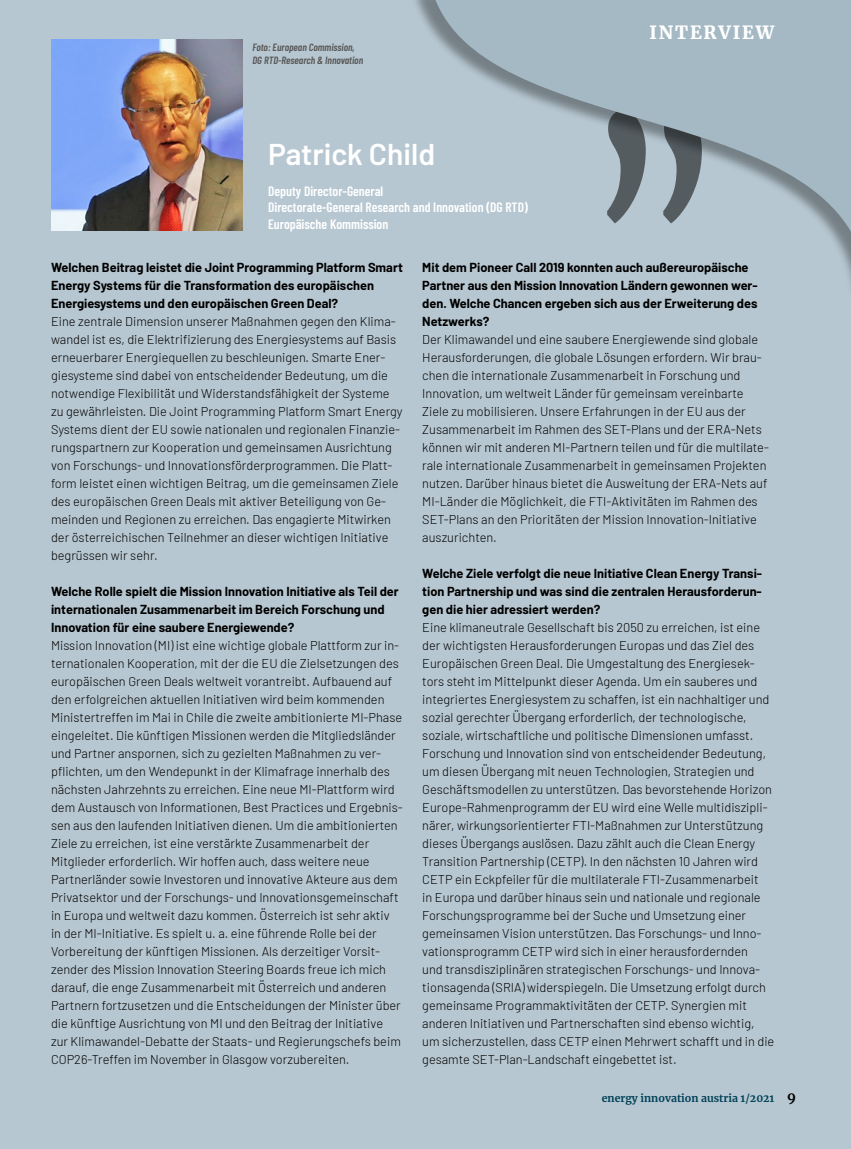
<style>
.page{position:relative;width:851px;height:1149px;background:#fff}
.page>*{position:absolute;margin:0;border:0;box-sizing:border-box;transform-origin:0 0}
.H2_Headline_schwarz{font:600 30px "Barlow";color:#fff}
.Kapitel_rechts{font:900 18px "Merriweather";letter-spacing:.1em;color:#fff}
.Bildtext_rechts{font:600 13.5px "Barlow Condensed";color:#fff}
.t1{font:700 13.5px "Merriweather";color:#000}
.Fliesstext_schwarz{font:300 12.75px/18px "Barlow";color:#000}
.Fliesstext_schwarz-2{font:700 12.75px/18px "Barlow";color:#000}
.Bildtext_links{font:italic 600 10.5px/13.5px "Barlow Condensed";color:#575756}
.t2{font:700 10.5px "Merriweather";color:#004158}
</style>
<div class="page">
<div style="left:0;top:0;width:850px;height:1148px;background:#b7c7d1"></div>
<img style="left:51px;top:39px;width:191px;height:192px">
<svg style="left:431px;top:0;width:419px;height:280px"></svg>
<p class="Bildtext_links" style="left:252px;top:39px;width:112px">Foto: European Commission,<br>DG RTD-Research &amp; Innovation</p>
<p class="Kapitel_rechts" style="left:649px;top:20px;width:126px">INTERVIEW</p>
<p class="H2_Headline_schwarz" style="left:268px;top:132px;width:168px">Patrick Child</p>
<p class="Bildtext_rechts" style="left:268px;top:181px;width:117px">Deputy Director-General</p>
<p class="Bildtext_rechts" style="left:268px;top:198px;width:261px">Directorate-General Research and Innovation (DG RTD)</p>
<p class="Bildtext_rechts" style="left:268px;top:214px;width:122px">Europäische Kommission</p>
<p class="Fliesstext_schwarz-2" style="left:51px;top:257px;width:353px">Welchen Beitrag leistet die Joint Programming Platform Smart<br>Energy Systems für die Transformation des europäischen<br>Energiesystems und den europäischen Green Deal?</p>
<p class="Fliesstext_schwarz" style="left:51px;top:311px;width:353px">Eine zentrale Dimension unserer Maßnahmen gegen den Klima&shy;wandel ist es, die Elektrifizierung des Energiesystems auf Basis erneuerbarer Energiequellen zu beschleunigen. Smarte Ener&shy;giesysteme sind dabei von entscheidender Bedeutung, um die notwendige Flexibilität und Widerstandsfähigkeit der Systeme zu gewährleisten. Die Joint Programming Platform Smart Energy Systems dient der EU sowie nationalen und regionalen Finanzie&shy;rungspartnern zur Kooperation und gemeinsamen Ausrichtung von Forschungs- und Innovationsförderprogrammen. Die Platt&shy;form leistet einen wichtigen Beitrag, um die gemeinsamen Ziele des europäischen Green Deals mit aktiver Beteiligung von Ge&shy;meinden und Regionen zu erreichen. Das engagierte Mitwirken der österreichischen Teilnehmer an dieser wichtigen Initiative begrüssen wir sehr.</p>
<p class="Fliesstext_schwarz-2" style="left:51px;top:581px;width:349px">Welche Rolle spielt die Mission Innovation Initiative als Teil der internationalen Zusammenarbeit im Bereich Forschung und<br>Innovation für eine saubere Energiewende?</p>
<p class="Fliesstext_schwarz" style="left:51px;top:635px;width:353px">Mission Innovation (MI) ist eine wichtige globale Plattform zur in&shy;ternationalen Kooperation, mit der die EU die Zielsetzungen des europäischen Green Deals weltweit vorantreibt. Aufbauend auf den erfolgreichen aktuellen Initiativen wird beim kommenden Ministertreffen im Mai in Chile die zweite ambitionierte MI-Phase eingeleitet. Die künftigen Missionen werden die Mitgliedsländer und Partner anspornen, sich zu gezielten Maßnahmen zu ver&shy;pflichten, um den Wendepunkt in der Klimafrage innerhalb des nächsten Jahrzehnts zu erreichen. Eine neue MI-Plattform wird dem Austausch von Informationen, Best Practices und Ergebnis&shy;sen aus den laufenden Initiativen dienen. Um die ambitionierten Ziele zu erreichen, ist eine verstärkte Zusammenarbeit der Mitglieder erforderlich. Wir hoffen auch, dass weitere neue Partnerländer sowie Investoren und innovative Akteure aus dem Privatsektor und der Forschungs- und Innovationsgemeinschaft in Europa und weltweit dazu kommen. Österreich ist sehr aktiv in der MI-Initiative. Es spielt u. a. eine führende Rolle bei der Vorbereitung der künftigen Missionen. Als derzeitiger Vorsit&shy;zender des Mission Innovation Steering Boards freue ich mich darauf, die enge Zusammenarbeit mit Österreich und anderen Partnern fortzusetzen und die Entscheidungen der Minister über die künftige Ausrichtung von MI und den Beitrag der Initiative zur Klimawandel-Debatte der Staats- und Regierungschefs beim COP26-Treffen im November in Glasgow vorzubereiten.</p>
<p class="Fliesstext_schwarz-2" style="left:422px;top:257px;width:337px">Mit dem Pioneer Call 2019 konnten auch außereuropäische Partner aus den Mission Innovation Ländern gewonnen wer&shy;den. Welche Chancen ergeben sich aus der Erweiterung des Netzwerks?</p>
<p class="Fliesstext_schwarz" style="left:422px;top:329px;width:348px">Der Klimawandel und eine saubere Energiewende sind globale Herausforderungen, die globale Lösungen erfordern. Wir brau&shy;chen die internationale Zusammenarbeit in Forschung und Innovation, um weltweit Länder für gemeinsam vereinbarte Ziele zu mobilisieren. Unsere Erfahrungen in der EU aus der Zusammenarbeit im Rahmen des SET-Plans und der ERA-Nets können wir mit anderen MI-Partnern teilen und für die multilate&shy;rale internationale Zusammenarbeit in gemeinsamen Projekten nutzen. Darüber hinaus bietet die Ausweitung der ERA-Nets auf MI-Länder die Möglichkeit, die FTI-Aktivitäten im Rahmen des SET-Plans an den Prioritäten der Mission Innovation-Initiative auszurichten.</p>
<p class="Fliesstext_schwarz-2" style="left:422px;top:563px;width:341px;text-align:justify">Welche Ziele verfolgt die neue Initiative Clean Energy Transi&shy;tion Partnership und was sind die zentralen Herausforderun&shy;gen die hier adressiert werden?</p>
<p class="Fliesstext_schwarz" style="left:422px;top:617px;width:353px">Eine klimaneutrale Gesellschaft bis 2050 zu erreichen, ist eine der wichtigsten Herausforderungen Europas und das Ziel des Europäischen Green Deal. Die Umgestaltung des Energiesek&shy;tors steht im Mittelpunkt dieser Agenda. Um ein sauberes und integriertes Energiesystem zu schaffen, ist ein nachhaltiger und sozial gerechter Übergang erforderlich, der technologische, soziale, wirtschaftliche und politische Dimensionen umfasst.<br>Forschung und Innovation sind von entscheidender Bedeutung, um diesen Übergang mit neuen Technologien, Strategien und Geschäftsmodellen zu unterstützen. Das bevorstehende Horizon Europe-Rahmenprogramm der EU wird eine Welle multidiszipli&shy;närer, wirkungsorientierter FTI-Maßnahmen zur Unterstützung dieses Übergangs auslösen. Dazu zählt auch die Clean Energy Transition Partnership (CETP). In den nächsten 10 Jahren wird CETP ein Eckpfeiler für die multilaterale FTI-Zusammenarbeit<br>in Europa und darüber hinaus sein und nationale und regionale Forschungsprogramme bei der Suche und Umsetzung einer gemeinsamen Vision unterstützen. Das Forschungs- und Inno&shy;vationsprogramm CETP wird sich in einer herausfordernden<br>und transdisziplinären strategischen Forschungs- und Innova&shy;tionsagenda (SRIA) widerspiegeln. Die Umsetzung erfolgt durch gemeinsame Programmaktivitäten der CETP. Synergien mit anderen Initiativen und Partnerschaften sind ebenso wichtig, um sicherzustellen, dass CETP einen Mehrwert schafft und in die gesamte SET-Plan-Landschaft eingebettet ist.</p>
<p class="t2" style="left:601px;top:1090px;width:174px">energy innovation austria 1/2021</p>
<p class="t1" style="left:787px;top:1087px;width:10px">9</p>
</div>
